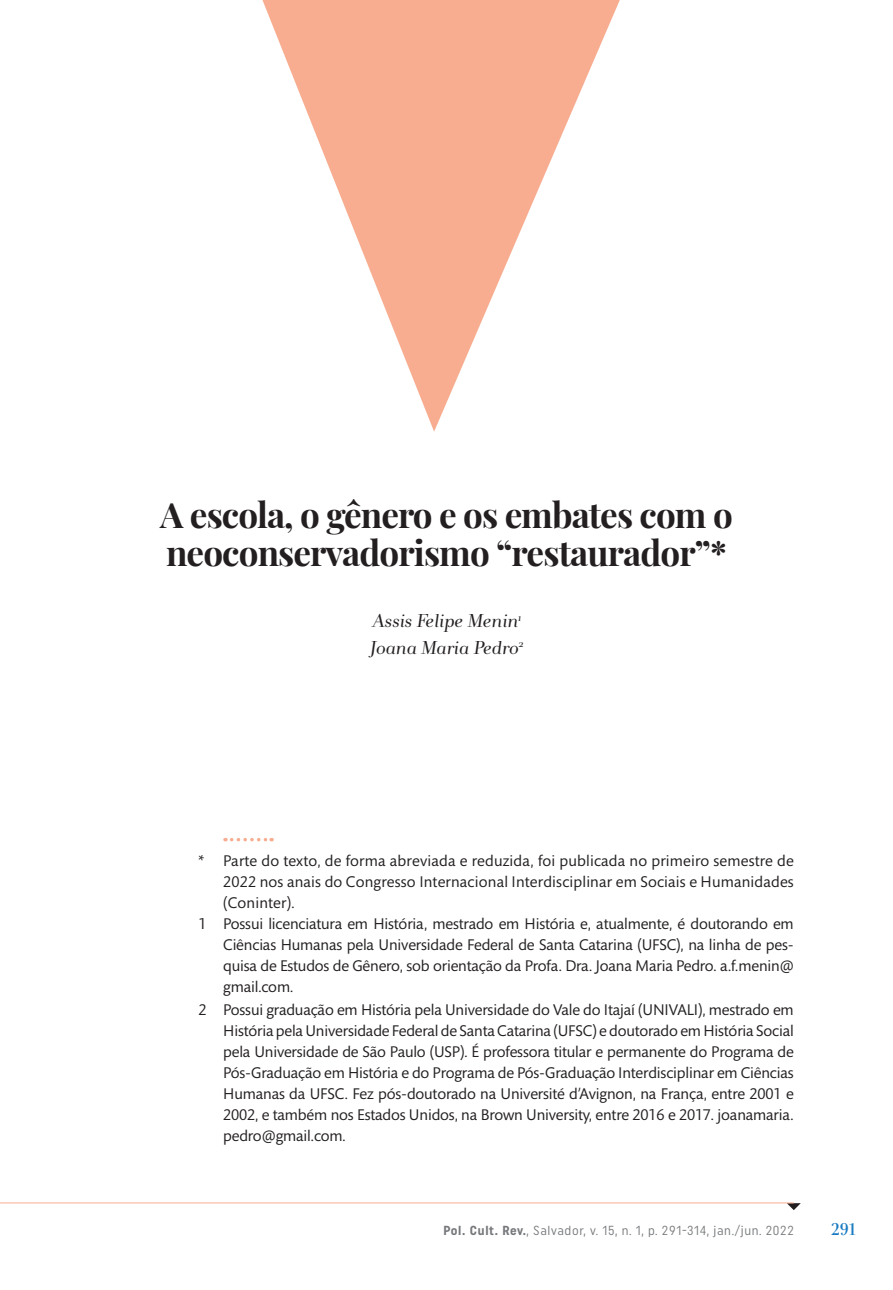
<style>
.page{position:relative;width:893px;height:1290px;background:#fff}
.page>*{position:absolute;margin:0;border:0;box-sizing:border-box;transform-origin:0 0}
.t1{font:700 35px/38.5px "Playfair Display";letter-spacing:-.025em;color:#231f20}
.t2{font:italic 19.25px/26.2px "Andrade";letter-spacing:-.015em;color:#231f20}
.t3{font:700 17.5px "Andrade Pro";color:#197bc1}
.t4{font:15.75px/21px "Mundo Sans Std";letter-spacing:-.01em;color:#231f20;text-align:justify}
.t5{font:15.75px "Mundo Sans Std";letter-spacing:.01em;color:#231f20}
.t6{font:13.12px "Uniform Condensed";letter-spacing:.05em;color:#76787b}
.s1{font-weight:700}
</style>
<div class="page">
<svg style="left:262px;top:0;width:358px;height:432px"></svg>
<svg style="left:787px;top:1203px;width:14px;height:7px"></svg>
<hr style="left:0;top:1202px;width:794px;height:1px;background:#f8ad90">
<svg style="left:232px;top:838px;width:40px;height:3px"></svg>
<h1 class="t1" style="left:160px;top:492px;width:574px">A escola, o gênero e os embates com o neoconservadorismo “restaurador”*</h1>
<p class="t2" style="left:369px;top:609px;width:156px">Assis Felipe Menin<sup>1<br></sup>Joana Maria Pedro<sup>2</sup></p>
<p class="t5" style="left:198px;top:852px;width:597px">* Parte do texto, de forma abreviada e reduzida, foi publicada no primeiro semestre de</p>
<p class="t5" style="left:223px;top:873px;width:572px">2022 nos anais do Congresso Internacional Interdisciplinar em Sociais e Humanidades</p>
<p class="t5" style="left:223px;top:894px;width:73px">(Coninter).</p>
<p class="t4" style="left:198px;top:913px;width:597px">1 Possui licenciatura em História, mestrado em História e, atualmente, é doutorando em</p>
<p class="t4" style="left:223px;top:934px;width:572px">Ciências Humanas pela Universidade Federal de Santa Catarina (UFSC), na linha de pes-</p>
<p class="t4" style="left:223px;top:955px;width:572px">quisa de Estudos de Gênero, sob orientação da Profa. Dra. Joana Maria Pedro. a.f.menin@</p>
<p class="t4" style="left:223px;top:976px;width:72px">gmail.com.</p>
<p class="t4" style="left:223px;top:1000px;width:572px;text-indent:-25px">2 Possui graduação em História pela Universidade do Vale do Itajaí (UNIVALI), mestrado em História pela Universidade Federal de Santa Catarina (UFSC) e doutorado em História Social pela Universidade de São Paulo (USP). É professora titular e permanente do Programa de Pós-Graduação em História e do Programa de Pós-Graduação Interdisciplinar em Ciências Humanas da UFSC. Fez pós-doutorado na Université d’Avignon, na França, entre 2001 e 2002, e também nos Estados Unidos, na Brown University, entre 2016 e 2017. joanamaria. pedro@gmail.com.</p>
<p class="t6" style="left:443px;top:1223px;width:352px"><span class="s1">Pol. Cult. Rev.</span>, Salvador, v. 15, n. 1, p. 291-314, jan./jun. 2022</p>
<p class="t3" style="left:831px;top:1218px;width:27px">291</p>
</div>
